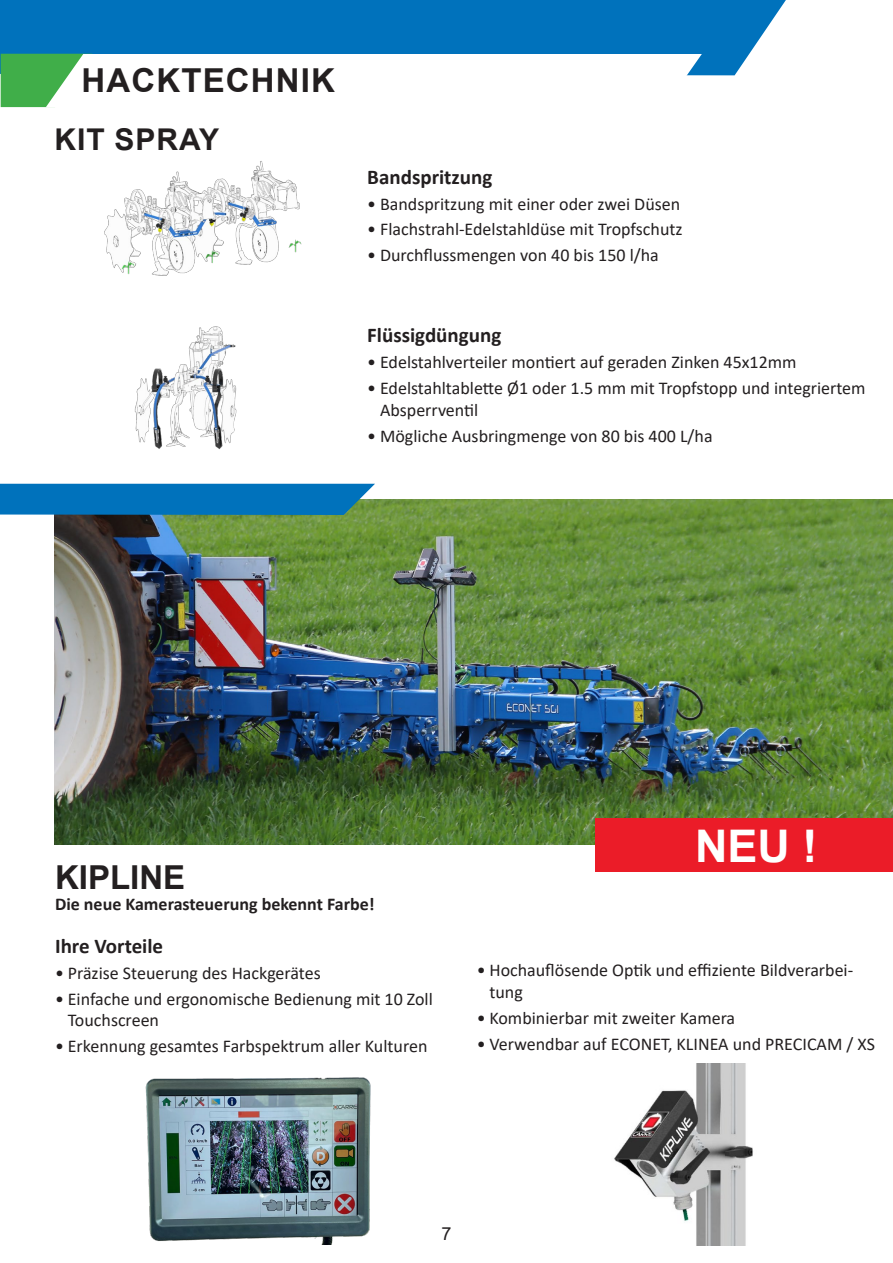
<style>
.page{position:relative;width:893px;height:1263px;background:#fff}
.page>*{position:absolute;margin:0;border:0;box-sizing:border-box;transform-origin:0 0}
.t1{font:700 45px "Arial";color:#fff}
.t2{font:700 33px "Arial";letter-spacing:.035em;color:#231f20}
.t3{font:700 33px "Arial";color:#231f20}
.t4{font:700 30px "Arial";letter-spacing:.035em;color:#231f20}
.t5{font:700 21px "Calibri";color:#231f20}
.t6{font:18px/21.6px "Calibri";color:#231f20}
.t7{font:700 18px "Calibri";color:#231f20}
.t8{font:18px "Arial";color:#231f20}
</style>
<div class="page">
<img style="left:104px;top:161px;width:198px;height:115px">
<img style="left:134px;top:326px;width:103px;height:124px">
<div style="left:0;top:0;width:786px;height:75px;background:#0072bc"></div>
<img style="left:55px;top:499px;width:838px;height:346px">
<svg style="left:0;top:484px;width:375px;height:31px;background:#0774b8"></svg>
<img style="left:145px;top:1077px;width:226px;height:167px">
<img style="left:614px;top:1063px;width:139px;height:183px">
<div style="left:595px;top:819px;width:298px;height:53px;background:#eb1c28"></div>
<svg style="left:1px;top:54px;width:701px;height:53px"></svg>
<p class="t2" style="left:81px;top:57px;width:255px">HACKTECHNIK</p>
<p class="t4" style="left:55px;top:118px;width:166px">KIT SPRAY</p>
<p class="t5" style="left:367px;top:162px;width:126px">Bandspritzung</p>
<p class="t6" style="left:367px;top:192px;width:314px">• Bandspritzung mit einer oder zwei Düsen</p>
<p class="t6" style="left:367px;top:218px;width:317px">• Flachstrahl-Edelstahldüse mit Tropfschutz</p>
<p class="t6" style="left:367px;top:244px;width:293px">• Durchflussmengen von 40 bis 150 l/ha</p>
<p class="t5" style="left:367px;top:321px;width:135px">Flüssigdüngung</p>
<p class="t6" style="left:367px;top:351px;width:431px">• Edelstahlverteiler montiert auf geraden Zinken 45x12mm</p>
<p class="t6" style="left:380px;top:377px;width:487px;text-indent:-13px">• Edelstahltablette Ø1 oder 1.5 mm mit Tropfstopp und integriertem<br>Absperrventil</p>
<p class="t6" style="left:367px;top:424px;width:347px">• Mögliche Ausbringmenge von 80 bis 400 L/ha</p>
<p class="t1" style="left:695px;top:815px;width:124px">NEU !</p>
<p class="t3" style="left:55px;top:854px;width:132px">KIPLINE</p>
<p class="t7" style="left:55px;top:891px;width:321px">Die neue Kamerasteuerung bekennt Farbe!</p>
<p class="t5" style="left:55px;top:931px;width:110px">Ihre Vorteile</p>
<p class="t6" style="left:55px;top:961px;width:267px">• Präzise Steuerung des Hackgerätes</p>
<p class="t6" style="left:68px;top:987px;width:367px;text-indent:-13px">• Einfache und ergonomische Bedienung mit 10 Zoll<br>Touchscreen</p>
<p class="t6" style="left:55px;top:1035px;width:374px">• Erkennung gesamtes Farbspektrum aller Kulturen</p>
<p class="t6" style="left:489px;top:959px;width:365px;text-indent:-13px">• Hochauflösende Optik und effiziente Bildverarbei&shy;tung</p>
<p class="t6" style="left:477px;top:1007px;width:260px">• Kombinierbar mit zweiter Kamera</p>
<p class="t6" style="left:477px;top:1032px;width:400px">• Verwendbar auf ECONET, KLINEA und PRECICAM / XS</p>
<p class="t8" style="left:441px;top:1221px;width:12px">7</p>
</div>
